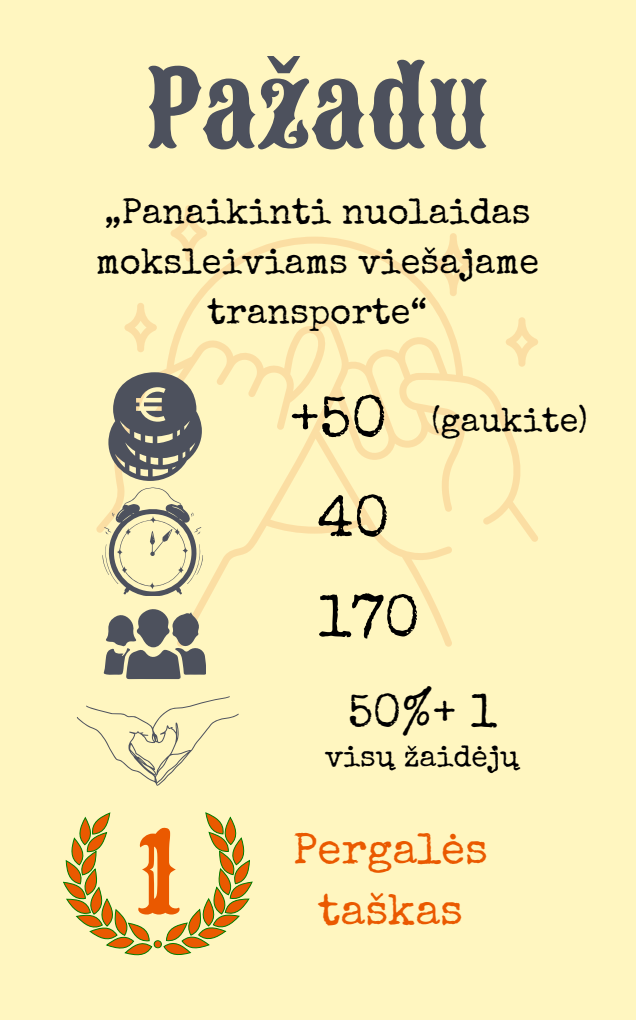
<style>
.page{position:relative;width:636px;height:1020px;background:#fff6c0}
.page>*{position:absolute;margin:0;border:0;box-sizing:border-box;transform-origin:0 0}
.t1{font:112.8px "Rye";color:#ea5900}
.t2{font:105.2px "Sancreek";color:#4d515d}
.t3{font:59.2px "Special Elite";color:#000}
.t4{font:46.8px "Special Elite";color:#000}
.t5{font:44px "Special Elite";color:#ea5900}
.t6{font:36px/50px "Special Elite";color:#000;text-align:center}
.t7{font:34px "Special Elite";color:#000}
.t8{font:30px "Special Elite";color:#000}
</style>
<div class="page">
<svg style="left:96px;top:237px;width:443px;height:410px;background:#fef3bc"></svg>
<svg style="left:124px;top:303px;width:33px;height:49px;background:#fdecb4"></svg>
<svg style="left:171px;top:205px;width:36px;height:57px;background:#fdedb5"></svg>
<svg style="left:433px;top:233px;width:41px;height:63px;background:#fdeeb6"></svg>
<svg style="left:506px;top:317px;width:32px;height:50px;background:#fdecb4"></svg>
<svg style="left:108px;top:372px;width:93px;height:108px;background:#86857b"></svg>
<svg style="left:102px;top:487px;width:101px;height:108px;background:#dad3aa"></svg>
<svg style="left:104px;top:607px;width:102px;height:72px;background:#8f8e81"></svg>
<svg style="left:77px;top:696px;width:162px;height:90px;background:#f4ecba"></svg>
<svg style="left:63px;top:813px;width:189px;height:144px;background:#e7ce8b"></svg>
<p class="t2" style="left:145px;top:38px;width:346px">Pažadu</p>
<p class="t6" style="left:96px;top:190px;width:445px">„Panaikinti nuolaidas moksleiviams viešajame transporte“</p>
<p class="t3" style="left:290px;top:396px;width:99px">+50</p>
<p class="t3" style="left:317px;top:495px;width:74px">40</p>
<p class="t7" style="left:431px;top:407px;width:158px">(gaukite)</p>
<p class="t3" style="left:317px;top:595px;width:104px">170</p>
<p class="t1" style="left:131px;top:802px;width:52px">1</p>
<p class="t4" style="left:348px;top:694px;width:150px">50%+ 1</p>
<p class="t8" style="left:325px;top:745px;width:196px">visų žaidėjų</p>
<p class="t5" style="left:293px;top:832px;width:196px">Pergalės</p>
<p class="t5" style="left:318px;top:893px;width:147px">taškas</p>
</div>
